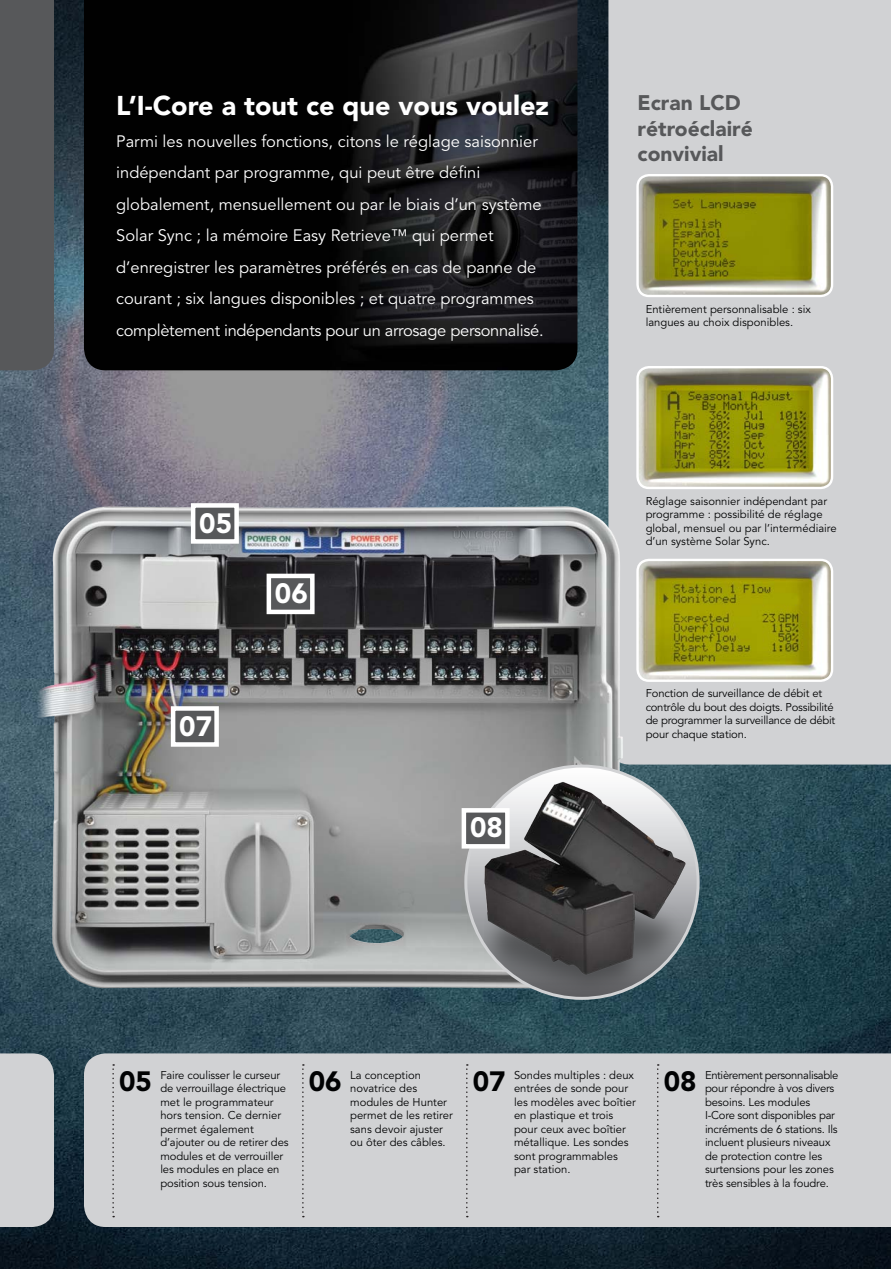
<style>
.page{position:relative;width:891px;height:1269px;background:#fff}
.page>*{position:absolute;margin:0;border:0;box-sizing:border-box;transform-origin:0 0}
.t1{font:900 27.75px "Avenir";color:#fff}
.t2{font:900 27.75px "Avenir";color:#010203}
.t3{font:900 27px "Avenir";color:#fff}
.t4{font:900 21px/25.5px "Avenir";color:#57585a}
.t5{font:16.5px/31.5px "Avenir";color:#fff}
.t6{font:11.25px/13.5px "Avenir";letter-spacing:-.01em;color:#010203}
</style>
<div class="page">
<img style="left:0;top:0;width:891px;height:1269px">
<div style="left:0;top:0;width:54px;height:370px;background:#57585a"></div>
<img style="left:84px;top:0;width:494px;height:370px">
<div style="left:608px;top:0;width:283px;height:765px;background:#d1d2d4"></div>
<img style="left:638px;top:175px;width:194px;height:121px">
<div style="left:636px;top:174px;width:197px;height:123px;border:2px solid #fff;border-radius:11px"></div>
<img style="left:638px;top:367px;width:194px;height:121px">
<div style="left:636px;top:366px;width:197px;height:123px;border:2px solid #fff;border-radius:11px"></div>
<img style="left:668px;top:560px;width:164px;height:121px">
<div style="left:636px;top:559px;width:197px;height:123px;border:2px solid #fff;border-radius:11px"></div>
<img style="left:26px;top:485px;width:642px;height:518px">
<div style="left:191px;top:503px;width:48px;height:41px;background:#57585a;border:4px solid #fff"></div>
<div style="left:171px;top:706px;width:48px;height:41px;background:#57585a;border:4px solid #fff"></div>
<div style="left:267px;top:574px;width:48px;height:40px;background:#57585a;border:4px solid #fff"></div>
<img style="left:472px;top:776px;width:226px;height:222px">
<div style="left:462px;top:808px;width:48px;height:41px;background:#57585a;border:4px solid #fff"></div>
<div style="left:0;top:1053px;width:54px;height:174px;background:#d1d2d4"></div>
<div style="left:84px;top:1053px;width:807px;height:174px;background:#d1d2d4"></div>
<svg style="left:112px;top:1064px;width:2px;height:153px"></svg>
<svg style="left:466px;top:1064px;width:2px;height:153px"></svg>
<svg style="left:657px;top:1064px;width:2px;height:153px"></svg>
<svg style="left:302px;top:1064px;width:2px;height:153px"></svg>
<h2 class="t3" style="left:116px;top:89px;width:434px">L’I-Core a tout ce que vous voulez</h2>
<p class="t5" style="left:116px;top:126px;width:429px">Parmi les nouvelles fonctions, citons le réglage saisonnier indépendant par programme, qui peut être défini globalement, mensuellement ou par le biais d’un système Solar Sync ; la mémoire Easy Retrieve™ qui permet d’enregistrer les paramètres préférés en cas de panne de courant ; six langues disponibles ; et quatre programmes complètement indépendants pour un arrosage personnalisé.</p>
<h1 class="t1" style="left:199px;top:506px;width:34px">05</h1>
<h1 class="t1" style="left:179px;top:709px;width:34px">07</h1>
<h1 class="t1" style="left:275px;top:577px;width:34px">06</h1>
<h1 class="t1" style="left:470px;top:811px;width:34px">08</h1>
<h3 class="t4" style="left:638px;top:90px;width:117px">Ecran LCD rétroéclairé convivial</h3>
<p class="t6" style="left:646px;top:302px;width:167px">Entièrement personnalisable : six langues au choix disponibles.</p>
<p class="t6" style="left:646px;top:494px;width:193px">Réglage saisonnier indépendant par programme : possibilité de réglage global, mensuel ou par l’intermédiaire d’un système Solar Sync.</p>
<p class="t6" style="left:646px;top:687px;width:191px">Fonction de surveillance de débit et contrôle du bout des doigts. Possibilité de programmer la surveillance de débit pour chaque station.</p>
<h1 class="t2" style="left:119px;top:1065px;width:34px">05</h1>
<p class="t6" style="left:160px;top:1068px;width:130px">Faire coulisser le curseur de verrouillage électrique met le programmateur hors tension. Ce dernier permet également d’ajouter ou de retirer des modules et de verrouiller les modules en place en position sous tension.</p>
<h1 class="t2" style="left:473px;top:1065px;width:34px">07</h1>
<p class="t6" style="left:514px;top:1068px;width:123px">Sondes multiples : deux entrées de sonde pour les modèles avec boîtier en plastique et trois pour ceux avec boîtier métallique. Les sondes sont programmables par station.</p>
<h1 class="t2" style="left:664px;top:1065px;width:34px">08</h1>
<p class="t6" style="left:705px;top:1068px;width:135px">Entièrement personnalisable pour répondre à vos divers besoins. Les modules<br>I-Core sont disponibles par incréments de 6 stations. Ils incluent plusieurs niveaux de protection contre les surtensions pour les zones très sensibles à la foudre.</p>
<h1 class="t2" style="left:309px;top:1065px;width:34px">06</h1>
<p class="t6" style="left:350px;top:1068px;width:104px">La conception novatrice des modules de Hunter permet de les retirer sans devoir ajuster ou ôter des câbles.</p>
</div>
